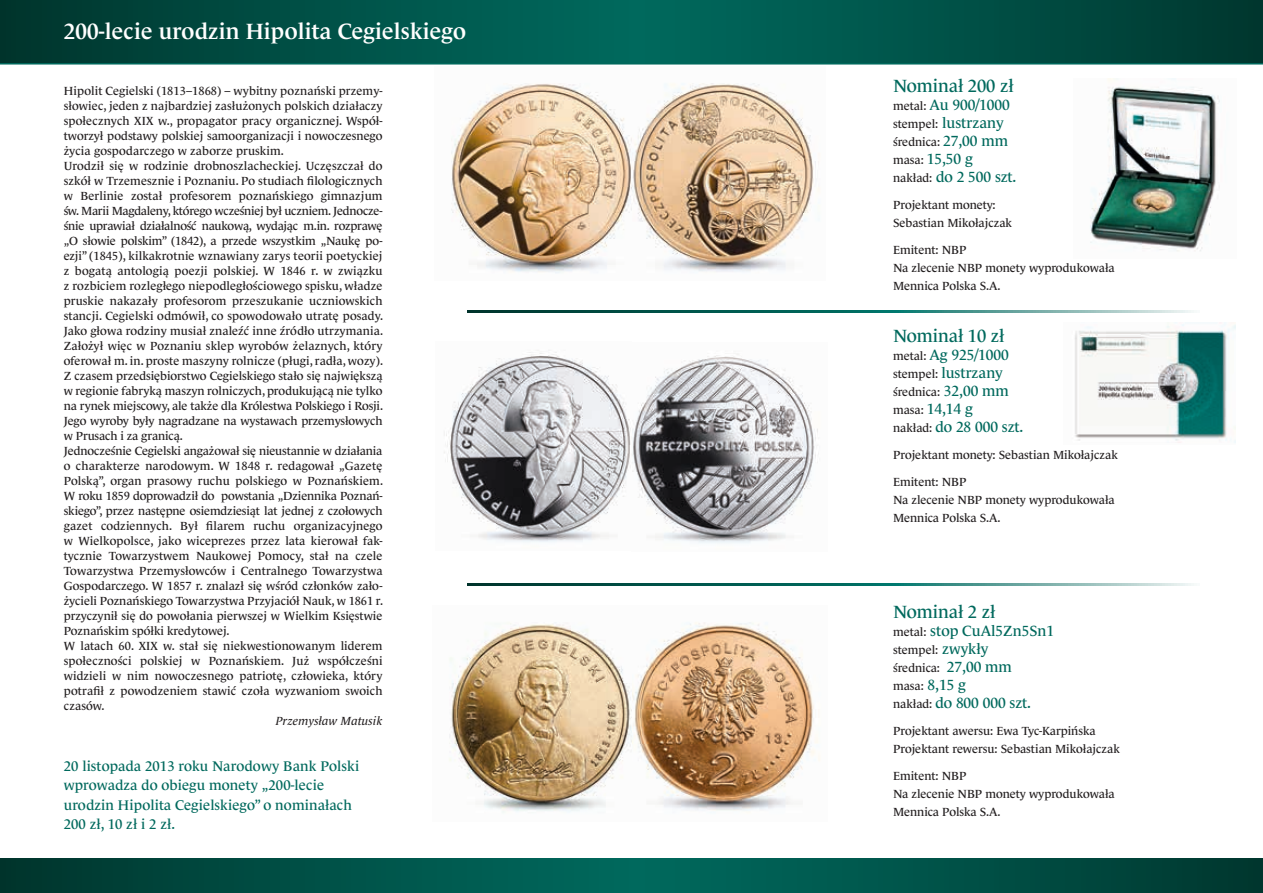
<style>
.page{position:relative;width:1263px;height:893px;background:#fff}
.page>*{position:absolute;margin:0;border:0;box-sizing:border-box;transform-origin:0 0}
.t1{font:600 22.5px "Le Monde Journal Pro";letter-spacing:.01em;color:#fff}
.t2{font:18px "Le Monde Journal Pro";color:#00695d}
.t3{font:15px/18px "Le Monde Journal Pro";color:#00695d}
.t4{font:14.25px/19.5px "Le Monde Journal Pro";letter-spacing:.01em;color:#00695d}
.t5{font:12px/15px "Le Monde Journal Pro";color:#231f20}
.t6{font:italic 12px "Le Monde Journal Pro";letter-spacing:.01em;color:#231f20}
.s1{font-size:12px;color:#231f20}
.s2{font-size:15px;color:#00695d}
</style>
<div class="page">
<svg style="left:0;top:859px;width:1263px;height:34px;background:#005046"></svg>
<svg style="left:0;top:0;width:1263px;height:65px;background:#015248"></svg>
<img style="left:449px;top:622px;width:371px;height:191px">
<img style="left:444px;top:350px;width:375px;height:193px">
<img style="left:451px;top:83px;width:369px;height:190px">
<svg style="left:468px;top:310px;width:726px;height:3px;background:#337b72"></svg>
<svg style="left:468px;top:583px;width:726px;height:3px;background:#337b72"></svg>
<img style="left:1075px;top:322px;width:161px;height:121px">
<img style="left:1090px;top:78px;width:130px;height:173px">
<h1 class="t1" style="left:64px;top:14px;width:404px">200-lecie urodzin Hipolita Cegielskiego</h1>
<p class="t5" style="left:64px;top:82px;width:321px">Hipolit Cegielski (1813–1868) – wybitny poznański przemy&shy;słowiec, jeden z najbardziej zasłużonych polskich działaczy społecznych XIX w., propagator pracy organicznej. Współ&shy;tworzył podstawy polskiej samoorganizacji i nowoczesnego życia gospodarczego w zaborze pruskim.<br>Urodził się w rodzinie drobnoszlacheckiej. Uczęszczał do szkół w Trzemesznie i Poznaniu. Po studiach filologicznych w Berlinie został profesorem poznańskiego gimnazjum św. Marii Magdaleny, którego wcześniej był uczniem. Jednocze&shy;śnie uprawiał działalność naukową, wydając m.in. rozprawę „O słowie polskim” (1842), a przede wszystkim „Naukę po&shy;ezji” (1845), kilkakrotnie wznawiany zarys teorii poetyckiej z bogatą antologią poezji polskiej. W 1846 r. w związku z rozbiciem rozległego niepodległościowego spisku, władze pruskie nakazały profesorom przeszukanie uczniowskich stancji. Cegielski odmówił, co spowodowało utratę posady.<br>Jako głowa rodziny musiał znaleźć inne źródło utrzymania.<br>Założył więc w Poznaniu sklep wyrobów żelaznych, który oferował m. in. proste maszyny rolnicze (pługi, radła, wozy).<br>Z czasem przedsiębiorstwo Cegielskiego stało się największą w regionie fabryką maszyn rolniczych, produkującą nie tylko na rynek miejscowy, ale także dla Królestwa Polskiego i Rosji.<br>Jego wyroby były nagradzane na wystawach przemysłowych w Prusach i za granicą.<br>Jednocześnie Cegielski angażował się nieustannie w działania o charakterze narodowym. W 1848 r. redagował „Gazetę Polską”, organ prasowy ruchu polskiego w Poznańskiem.<br>W roku 1859 doprowadził do powstania „Dziennika Poznań&shy;skiego”, przez następne osiemdziesiąt lat jednej z czołowych gazet codziennych. Był filarem ruchu organizacyjnego w Wielkopolsce, jako wiceprezes przez lata kierował fak&shy;tycznie Towarzystwem Naukowej Pomocy, stał na czele Towarzystwa Przemysłowców i Centralnego Towarzystwa Gospodarczego. W 1857 r. znalazł się wśród członków zało&shy;życieli Poznańskiego Towarzystwa Przyjaciół Nauk, w 1861 r. przyczynił się do powołania pierwszej w Wielkim Księstwie Poznańskim spółki kredytowej.<br>W latach 60. XIX w. stał się niekwestionowanym liderem społeczności polskiej w Poznańskiem. Już współcześni widzieli w nim nowoczesnego patriotę, człowieka, który potrafił z powodzeniem stawić czoła wyzwaniom swoich czasów.</p>
<p class="t6" style="left:276px;top:711px;width:108px">Przemysław Matusik</p>
<p class="t4" style="left:64px;top:755px;width:297px">20 listopada 2013 roku Narodowy Bank Polski wprowadza do obiegu monety „200-lecie urodzin Hipolita Cegielskiego” o nominałach 200 zł, 10 zł i 2 zł.</p>
<h2 class="t2" style="left:893px;top:72px;width:122px">Nominał 200 zł</h2>
<p class="t3" style="left:893px;top:94px;width:118px"><span class="s1">metal:</span> Au 900/1000 <span class="s1">stempel:</span> lustrzany</p>
<p class="t5" style="left:893px;top:133px;width:116px">średnica: <span class="s2">27,00 mm</span></p>
<p class="t3" style="left:893px;top:148px;width:125px"><span class="s1">masa:</span> 15,50 g<br><span class="s1">nakład:</span> do 2 500 szt.</p>
<p class="t5" style="left:893px;top:194px;width:121px;line-height:18px">Projektant monety:<br>Sebastian Mikołajczak</p>
<p class="t5" style="left:893px;top:239px;width:223px;line-height:18px">Emitent: NBP<br>Na zlecenie NBP monety wyprodukowała<br>Mennica Polska S.A.</p>
<h2 class="t2" style="left:893px;top:322px;width:113px">Nominał 10 zł</h2>
<p class="t3" style="left:893px;top:344px;width:117px"><span class="s1">metal:</span> Ag 925/1000 <span class="s1">stempel:</span> lustrzany</p>
<p class="t5" style="left:893px;top:383px;width:117px">średnica: <span class="s2">32,00 mm</span></p>
<p class="t3" style="left:893px;top:398px;width:132px"><span class="s1">masa:</span> 14,14 g<br><span class="s1">nakład:</span> do 28 000 szt.</p>
<p class="t5" style="left:893px;top:446px;width:226px">Projektant monety: Sebastian Mikołajczak</p>
<p class="t5" style="left:893px;top:471px;width:223px;line-height:18px">Emitent: NBP<br>Na zlecenie NBP monety wyprodukowała<br>Mennica Polska S.A.</p>
<h2 class="t2" style="left:893px;top:598px;width:104px">Nominał 2 zł</h2>
<p class="t3" style="left:893px;top:620px;width:163px"><span class="s1">metal:</span> stop CuAl5Zn5Sn1</p>
<p class="t5" style="left:893px;top:640px;width:120px;line-height:18px">stempel: <span class="s2">zwykły </span>średnica: <span class="s2">27,00 mm </span>masa: <span class="s2">8,15 g</span></p>
<p class="t3" style="left:893px;top:692px;width:139px"><span class="s1">nakład:</span> do 800 000 szt.</p>
<p class="t5" style="left:893px;top:721px;width:228px;line-height:18px">Projektant awersu: Ewa Tyc-Karpińska<br>Projektant rewersu: Sebastian Mikołajczak</p>
<p class="t5" style="left:893px;top:766px;width:223px;line-height:18px">Emitent: NBP<br>Na zlecenie NBP monety wyprodukowała<br>Mennica Polska S.A.</p>
</div>
